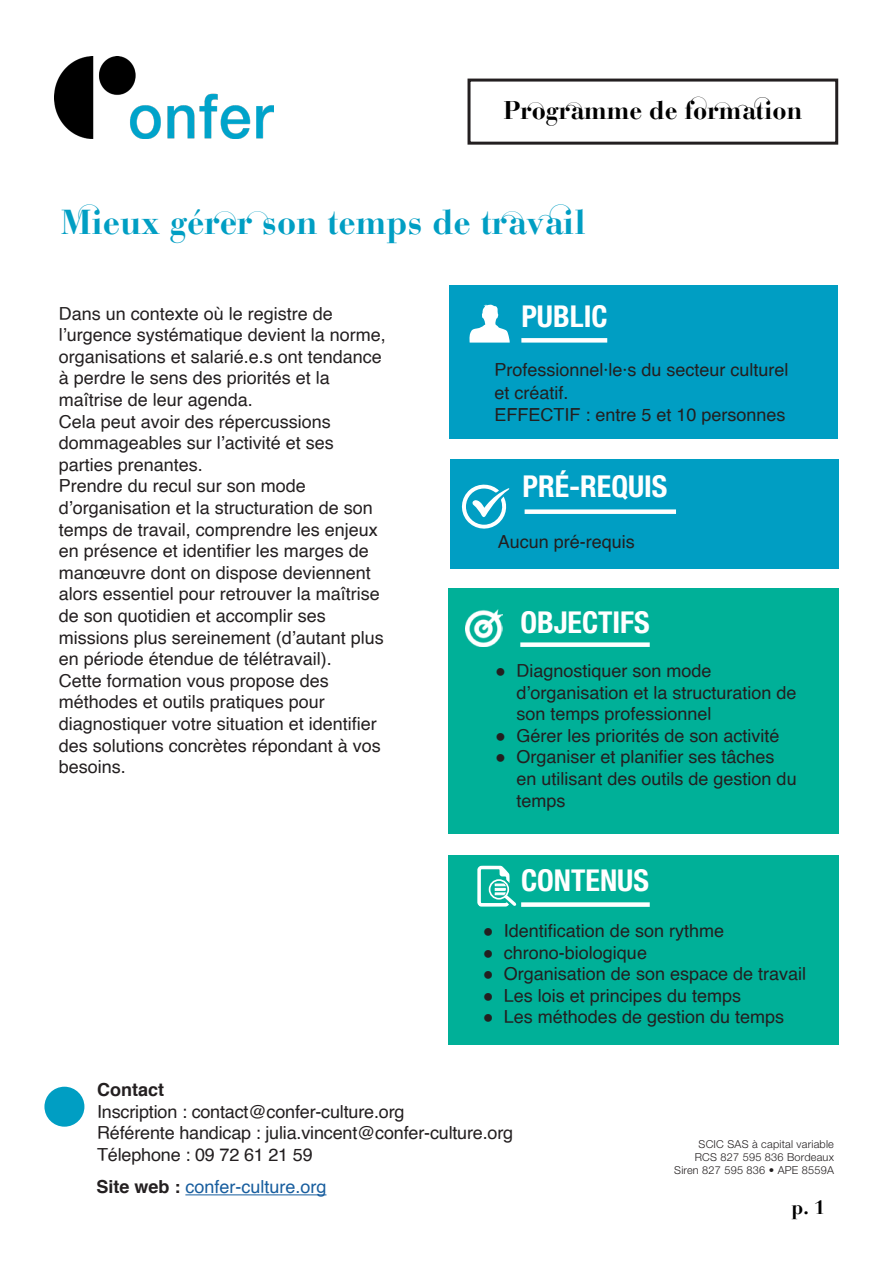
<style>
.page{position:relative;width:893px;height:1263px;background:#fff}
.page>*{position:absolute;margin:0;border:0;box-sizing:border-box;transform-origin:0 0}
.t1{font:700 34.5px "CO";color:#009ec3}
.List_Paragraph{font:700 condensed 30px "Helvetica Neue LT";color:#fff}
.t2{font:700 25.5px "CO";color:#000}
.t3{font:700 19.5px "CO";color:#000}
.Titre_2_sans_numéros{font:18px/21.6px "Helvetica";color:#231f20}
.t4{font:18px "Helvetica";color:#175d9e}
.t5{font:700 18px "Helvetica";color:#231f20}
.t6{font:300 10.95px/13px "Helvetica Neue LT";letter-spacing:.02em;color:#231f20;text-align:right}
.s1{font-weight:700;color:#231f20}
</style>
<div class="page">
<img style="left:54px;top:56px;width:220px;height:82px">
<hr style="left:185px;top:1194px;width:141px;height:1px;background:#175d9e">
<div style="left:44px;top:1087px;width:40px;height:40px;background:#009ec3;border-radius:50%"></div>
<div style="left:448px;top:589px;width:391px;height:245px;background:#00b098"></div>
<img style="left:466px;top:610px;width:37px;height:37px">
<div style="left:520px;top:642px;width:130px;height:5px;background:#fff"></div>
<div style="left:449px;top:285px;width:389px;height:153px;background:#009ec3"></div>
<svg style="left:469px;top:304px;width:41px;height:39px"></svg>
<div style="left:521px;top:338px;width:86px;height:5px;background:#fff"></div>
<div style="left:448px;top:855px;width:390px;height:189px;background:#00b098"></div>
<div style="left:521px;top:902px;width:129px;height:5px;background:#fff"></div>
<svg style="left:477px;top:865px;width:40px;height:42px"></svg>
<div style="left:451px;top:459px;width:388px;height:109px;background:#009ec3"></div>
<div style="left:525px;top:509px;width:151px;height:5px;background:#fff"></div>
<svg style="left:461px;top:484px;width:48px;height:45px"></svg>
<div style="left:467px;top:79px;width:371px;height:66px;border:3px solid #231f20"></div>
<p class="t2" style="left:503px;top:96px;width:300px">Programme de formation</p>
<p class="t1" style="left:61px;top:202px;width:527px">Mieux gérer son temps de travail</p>
<p class="Titre_2_sans_numéros" style="left:59px;top:303px;width:329px">Dans un contexte où le registre de l’urgence systématique devient la norme, organisations et salarié.e.s ont tendance à perdre le sens des priorités et la maîtrise de leur agenda.</p>
<p class="Titre_2_sans_numéros" style="left:59px;top:411px;width:277px">Cela peut avoir des répercussions dommageables sur l’activité et ses parties prenantes.</p>
<p class="Titre_2_sans_numéros" style="left:59px;top:476px;width:327px">Prendre du recul sur son mode d’organisation et la structuration de son temps de travail, comprendre les enjeux en présence et identifier les marges de manœuvre dont on dispose deviennent alors essentiel pour retrouver la maîtrise de son quotidien et accomplir ses missions plus sereinement (d’autant plus en période étendue de télétravail).</p>
<p class="Titre_2_sans_numéros" style="left:59px;top:670px;width:324px">Cette formation vous propose des méthodes et outils pratiques pour diagnostiquer votre situation et identifier des solutions concrètes répondant à vos besoins.</p>
<p class="List_Paragraph" style="left:521px;top:298px;width:88px">PUBLIC</p>
<p class="Titre_2_sans_numéros" style="left:494px;top:359px;width:296px;line-height:22.5px">Professionnel·le·s du secteur culturel et créatif.</p>
<p class="Titre_2_sans_numéros" style="left:494px;top:405px;width:293px">EFFECTIF : entre 5 et 10 personnes</p>
<p class="List_Paragraph" style="left:522px;top:468px;width:147px">PRÉ-REQUIS</p>
<p class="Titre_2_sans_numéros" style="left:498px;top:531px;width:139px">Aucun pré-requis</p>
<p class="List_Paragraph" style="left:520px;top:604px;width:131px">OBJECTIFS</p>
<p class="Titre_2_sans_numéros" style="left:516px;top:660px;width:282px;text-indent:-21px">● Diagnostiquer son mode d’organisation et la structuration de son temps professionnel</p>
<p class="Titre_2_sans_numéros" style="left:495px;top:725px;width:286px">● Gérer les priorités de son activité</p>
<p class="Titre_2_sans_numéros" style="left:516px;top:747px;width:282px;text-indent:-21px">● Organiser et planifier ses tâches en utilisant des outils de gestion du temps</p>
<p class="List_Paragraph" style="left:521px;top:862px;width:129px">CONTENUS</p>
<p class="Titre_2_sans_numéros" style="left:483px;top:920px;width:243px">● Identification de son rythme</p>
<p class="Titre_2_sans_numéros" style="left:483px;top:942px;width:166px">● chrono-biologique</p>
<p class="Titre_2_sans_numéros" style="left:483px;top:964px;width:325px">● Organisation de son espace de travail</p>
<p class="Titre_2_sans_numéros" style="left:483px;top:985px;width:260px">● Les lois et principes du temps</p>
<p class="Titre_2_sans_numéros" style="left:483px;top:1007px;width:303px">● Les méthodes de gestion du temps</p>
<p class="t5" style="left:97px;top:1075px;width:68px">Contact</p>
<p class="Titre_2_sans_numéros" style="left:97px;top:1101px;width:418px">Inscription : contact@confer-culture.org<br>Référente handicap : julia.vincent@confer-culture.org<br>Télephone : 09 72 61 21 59</p>
<p class="t4" style="left:96px;top:1172px;width:232px"><span class="s1">Site web :</span> confer-culture.org</p>
<p class="t6" style="left:674px;top:1137px;width:161px">SCIC SAS à capital variable<br>RCS 827 595 836 Bordeaux<br>Siren 827 595 836 • APE 8559A</p>
<p class="t3" style="left:791px;top:1196px;width:35px">p. 1</p>
</div>
